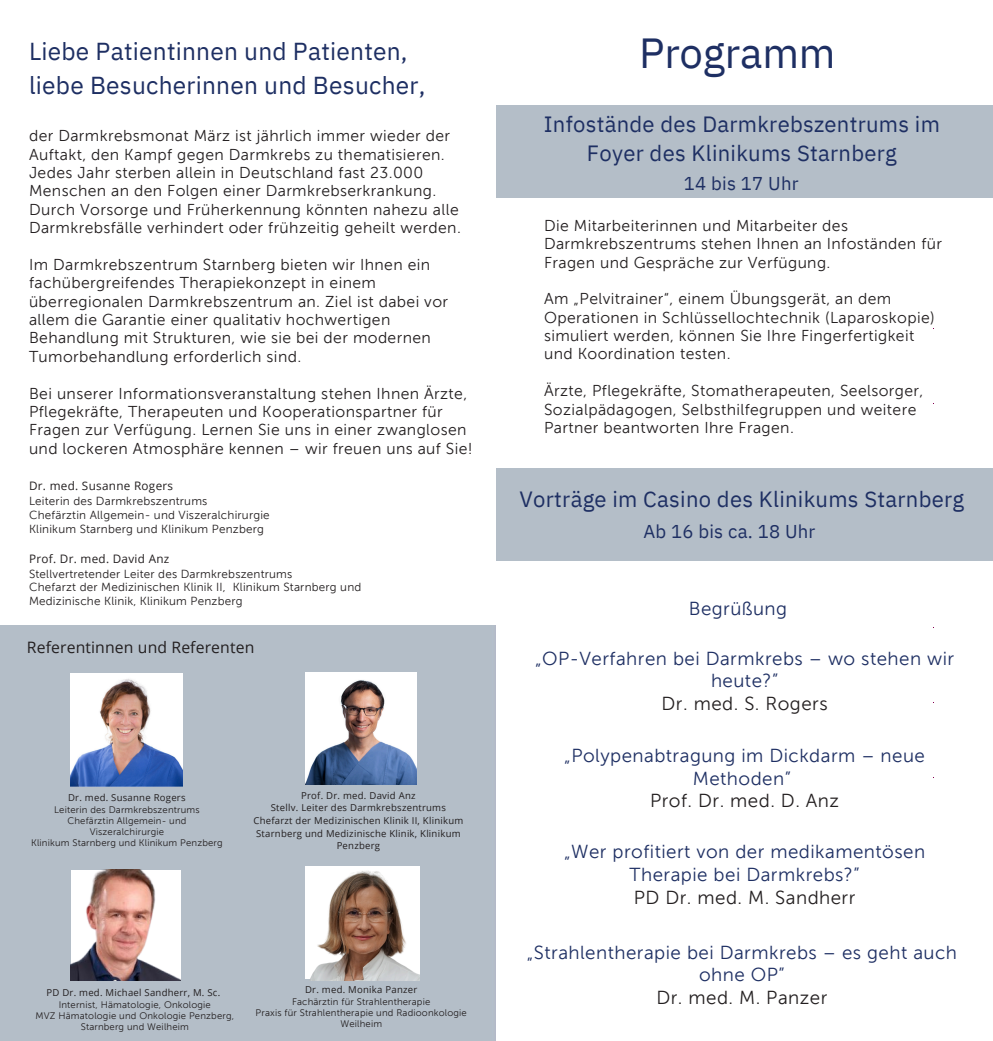
<style>
.page{position:relative;width:993px;height:1041px;background:#fff}
.page>*{position:absolute;margin:0;border:0;box-sizing:border-box;transform-origin:0 0}
.t1{font:42px "IBM Plex Sans";letter-spacing:-.005em;color:#1e2f63}
.t2{font:24.5px/34.1px "IBM Plex Sans";letter-spacing:.01em;color:#1e2f63}
.t3{font:22.05px/28.9px "IBM Plex Sans";letter-spacing:.01em;color:#1e2f63;text-align:center}
.t4{font:18.72px/22.6px "Museo Sans 300";letter-spacing:.025em;color:#1e2f63;text-align:center}
.t5{font:18.55px "IBM Plex Sans";letter-spacing:.01em;color:#1e2f63}
.t6{font:15.75px/18.4px "Museo Sans 300";letter-spacing:.025em;color:#231f20}
.t7{font:15.75px "Open Sans";letter-spacing:.01em;color:#231f20}
.t8{font:11.72px/15px "Museo Sans 300";letter-spacing:.02em;color:#231f20}
.t9{font:9.45px/11.2px "Museo Sans 300";letter-spacing:.02em;color:#231f20;text-align:center}
.t10{font:9.45px/12.8px "Open Sans";letter-spacing:.025em;color:#231f20;text-align:center}
.s1{font-family:"Open Sans"}
.s2{color:#231f20}
</style>
<div class="page">
<hr style="left:556px;top:328px;width:377px;height:1px;background:#850052">
<div style="left:550px;top:299px;width:382px;height:60px;background:#fff"></div>
<div style="left:550px;top:542px;width:383px;height:19px;background:#b4bec8"></div>
<div style="left:0;top:626px;width:495px;height:415px;background:#b4bec8"></div>
<img style="left:304px;top:866px;width:116px;height:114px">
<img style="left:71px;top:870px;width:110px;height:110px">
<img style="left:71px;top:673px;width:111px;height:113px">
<img style="left:305px;top:673px;width:111px;height:111px">
<h2 class="t2" style="left:29px;top:34px;width:398px">Liebe Patientinnen und Patienten, liebe Besucherinnen und Besucher,</h2>
<h4 class="t6" style="left:29px;top:126px;width:433px">der Darmkrebsmonat März ist jährlich immer wieder der Auftakt, den Kampf gegen Darmkrebs zu thematisieren.<br>Jedes Jahr sterben allein in Deutschland fast 23.000<br>Menschen an den Folgen einer Darmkrebserkrankung.<br>Durch Vorsorge und Früherkennung könnten nahezu alle Darmkrebsfälle verhindert oder frühzeitig geheilt werden.</h4>
<h5 class="t6" style="left:29px;top:255px;width:420px">Im Darmkrebszentrum Starnberg bieten wir Ihnen ein fachübergreifendes Therapiekonzept in einem überregionalen Darmkrebszentrum an. Ziel ist dabei vor allem die Garantie einer qualitativ hochwertigen Behandlung mit Strukturen, wie sie bei der modernen Tumorbehandlung erforderlich sind.</h5>
<h5 class="t6" style="left:29px;top:384px;width:445px">Bei unserer Informationsveranstaltung stehen Ihnen Ärzte, Pflegekräfte, Therapeuten und Kooperationspartner für Fragen zur Verfügung. Lernen Sie uns in einer zwanglosen und lockeren Atmosphäre kennen – wir freuen uns auf Sie!</h5>
<h4 class="t8" style="left:29px;top:478px;width:180px"><span class="s1">Dr. med. Susanne Rogers<br></span>Leiterin des Darmkrebszentrums</h4>
<h4 class="t8" style="left:29px;top:508px;width:242px;line-height:13.8px">Chefärztin Allgemein- und Viszeralchirurgie<br>Klinikum Starnberg und Klinikum Penzberg</h4>
<p class="t8" style="left:29px;top:551px;width:265px"><span class="s1">Prof. Dr. med. David Anz<br></span>Stellvertretender Leiter des Darmkrebszentrums</p>
<p class="t8" style="left:29px;top:580px;width:334px;line-height:13.8px">Chefarzt der Medizinischen Klinik II, Klinikum Starnberg und<br>Medizinische Klinik, Klinikum Penzberg</p>
<h4 class="t7" style="left:27px;top:636px;width:229px">Referentinnen und Referenten</h4>
<h4 class="t10" style="left:68px;top:791px;width:119px">Dr. med. Susanne Rogers</h4>
<p class="t9" style="left:54px;top:804px;width:147px">Leiterin des Darmkrebszentrums</p>
<p class="t9" style="left:67px;top:815px;width:121px">Chefärztin Allgemein- und<br>Viszeralchirurgie</p>
<p class="t9" style="left:31px;top:837px;width:193px">Klinikum Starnberg und Klinikum Penzberg</p>
<p class="t10" style="left:301px;top:788px;width:116px">Prof. Dr. med. David Anz</p>
<p class="t10" style="left:271px;top:801px;width:177px">Stellv. Leiter des Darmkrebszentrums</p>
<p class="t10" style="left:253px;top:814px;width:211px">Chefarzt der Medizinischen Klinik II, Klinikum<br>Starnberg und Medizinische Klinik, Klinikum<br>Penzberg</p>
<p class="t10" style="left:46px;top:986px;width:175px">PD Dr. med. Michael Sandherr, M. Sc.</p>
<p class="t9" style="left:59px;top:999px;width:154px">Internist, Hämatologie, Onkologie</p>
<p class="t9" style="left:35px;top:1010px;width:200px">MVZ Hämatologie und Onkologie Penzberg,<br>Starnberg und Weilheim</p>
<p class="t10" style="left:305px;top:983px;width:114px">Dr. med. Monika Panzer</p>
<p class="t9" style="left:292px;top:996px;width:140px">Fachärztin für Strahlentherapie</p>
<p class="t9" style="left:255px;top:1007px;width:213px">Praxis für Strahlentherapie und Radioonkologie<br>Weilheim</p>
<p class="t1" style="left:639px;top:25px;width:198px">Programm</p>
<p class="t3" style="left:543px;top:109px;width:397px">Infostände des Darmkrebszentrums im<br>Foyer des Klinikums Starnberg</p>
<h1 class="t5" style="left:683px;top:171px;width:116px">14 bis 17 Uhr</h1>
<p class="t6" style="left:544px;top:216px;width:399px">Die Mitarbeiterinnen und Mitarbeiter des<br>Darmkrebszentrums stehen Ihnen an Infoständen für<br>Fragen und Gespräche zur Verfügung.</p>
<p class="t6" style="left:544px;top:290px;width:392px">Am „Pelvitrainer“, einem Übungsgerät, an dem Operationen in Schlüssellochtechnik (Laparoskopie) simuliert werden, können Sie Ihre Fingerfertigkeit und Koordination testen.</p>
<p class="t6" style="left:544px;top:381px;width:381px">Ärzte, Pflegekräfte, Stomatherapeuten, Seelsorger,<br>Sozialpädagogen, Selbsthilfegruppen und weitere<br>Partner beantworten Ihre Fragen.</p>
<h2 class="t3" style="left:519px;top:484px;width:446px">Vorträge im Casino des Klinikums Starnberg</h2>
<p class="t5" style="left:643px;top:519px;width:173px">Ab 16 bis ca. 18 Uhr</p>
<h3 class="t4" style="left:688px;top:597px;width:100px">Begrüßung</h3>
<h4 class="t4" style="left:535px;top:647px;width:420px">„OP-Verfahren bei Darmkrebs – wo stehen wir heute?”<br><span class="s2">Dr. med. S. Rogers</span></h4>
<h4 class="t4" style="left:564px;top:744px;width:362px">„Polypenabtragung im Dickdarm – neue<br>Methoden”<br><span class="s2">Prof. Dr. med. D. Anz</span></h4>
<h4 class="t4" style="left:564px;top:840px;width:362px">„Wer profitiert von der medikamentösen<br>Therapie bei Darmkrebs?”<br><span class="s2">PD Dr. med. M. Sandherr</span></h4>
<p class="t4" style="left:526px;top:941px;width:431px">„Strahlentherapie bei Darmkrebs – es geht auch ohne OP”<br><span class="s2">Dr. med. M. Panzer</span></p>
</div>
